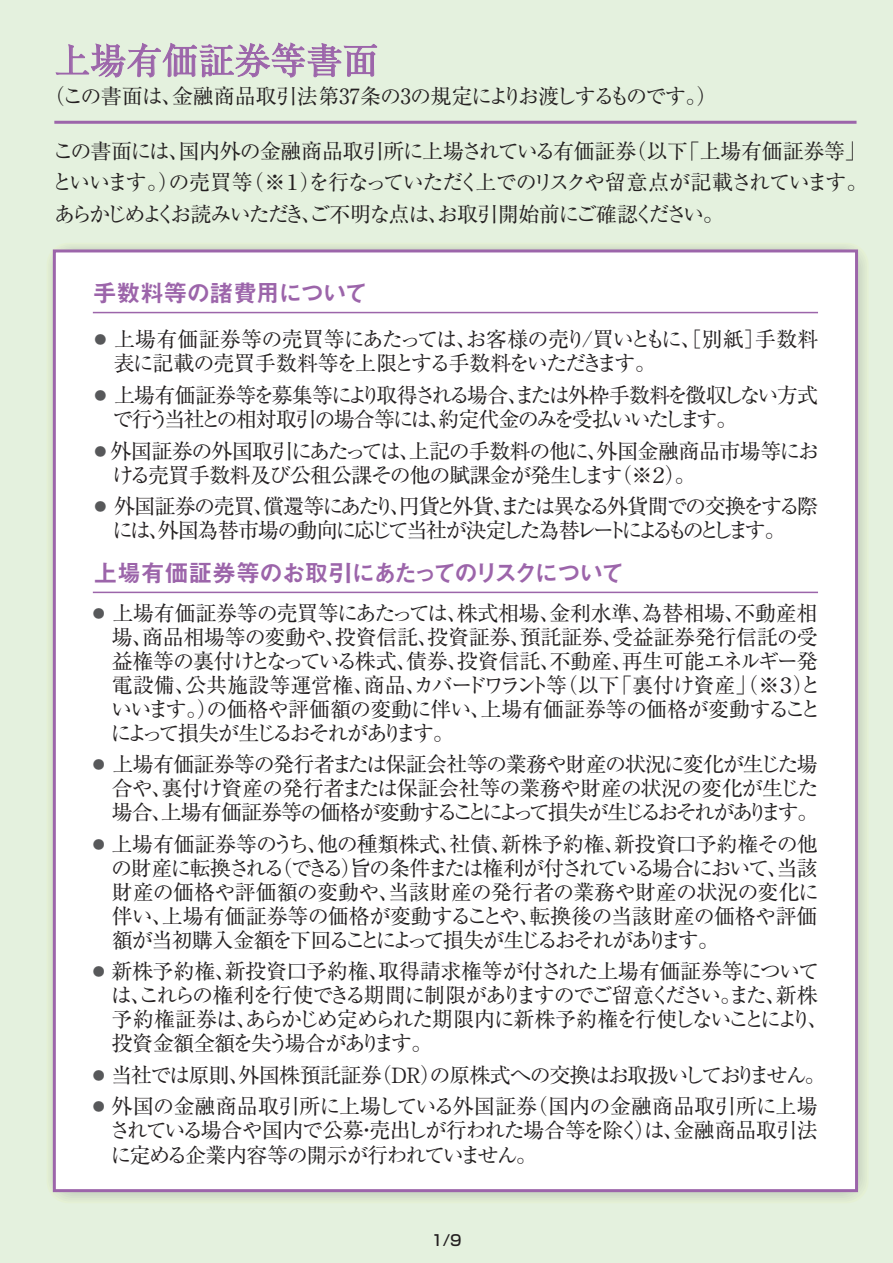
<style>
.page{position:relative;width:893px;height:1263px;background:#e4f1de}
.page>*{position:absolute;margin:0;border:0;box-sizing:border-box;transform-origin:0 0}
.t1{font:36px "Ryumin Pro";color:#9c65aa}
.t2{font:24px "Midashi Go Pro MB31";letter-spacing:-.055em;color:#9c65aa}
.t3{font:21px/24px "Ryumin Pro";letter-spacing:-.06em;color:#231f20;text-align:justify}
.t4{font:21px/24px "Ryumin Pro";letter-spacing:-.015em;color:#231f20}
.t5{font:21px/24px "Ryumin Pro";letter-spacing:-.11em;color:#231f20}
.t6{font:21px/24px "Ryumin Pro";letter-spacing:-.09em;color:#231f20}
.t7{font:21px/24px "Ryumin Pro";letter-spacing:-.04em;color:#231f20}
.t8{font:21px "Ryumin Pro";letter-spacing:-.035em;color:#231f20}
.t9{font:500 15px "Shin Go Pro";color:#231f20}
.s1{font-size:12px;color:#57585a}
</style>
<div class="page">
<div style="left:53px;top:249px;width:805px;height:943px;background:#fff;border:3px solid #9c65aa"></div>
<hr style="left:93px;top:312px;width:725px;height:1px;background:#9c65aa">
<hr style="left:54px;top:121px;width:802px;height:3px;background:#9c65aa">
<hr style="left:93px;top:592px;width:725px;height:1px;background:#9c65aa">
<svg style="left:55px;top:42px;width:322px;height:36px"></svg>
<h1 class="t1" style="left:54px;top:32px;width:326px">上場有価証券等書面</h1>
<p class="t8" style="left:44px;top:80px;width:675px">（この書面は、金融商品取引法第37条の3の規定によりお渡しするものです。）</p>
<p class="t3" style="left:52px;top:134px;width:817px;line-height:31.5px">この書面には、国内外の金融商品取引所に上場されている有価証券（以下「上場有価証券等」といいます。）の売買等（※１）を行なっていただく上でのリスクや留意点が記載されています。あらかじめよくお読みいただき、ご不明な点は、お取引開始前にご確認ください。</p>
<p class="t2" style="left:93px;top:274px;width:277px">手数料等の諸費用について</p>
<p class="t7" style="left:113px;top:326px;width:706px;text-indent:-19px"><span class="s1">●</span> 上場有価証券等の売買等にあたっては、お客様の売り/買いともに、［別紙］手数料表に記載の売買手数料等を上限とする手数料をいただきます。</p>
<p class="t6" style="left:112px;top:382px;width:707px;text-indent:-18px"><span class="s1">●</span> 上場有価証券等を募集等により取得される場合、または外枠手数料を徴収しない方式で行う当社との相対取引の場合等には、約定代金のみを受払いいたします。</p>
<p class="t3" style="left:112px;top:437px;width:708px;text-indent:-18px"><span class="s1">●</span> 外国証券の外国取引にあたっては、上記の手数料の他に、外国金融商品市場等における売買手数料及び公租公課その他の賦課金が発生します（※２）。</p>
<p class="t5" style="left:112px;top:493px;width:708px;text-indent:-18px"><span class="s1">●</span> 外国証券の売買、償還等にあたり、円貨と外貨、または異なる外貨間での交換をする際には、外国為替市場の動向に応じて当社が決定した為替レートによるものとします。</p>
<p class="t2" style="left:93px;top:554px;width:533px">上場有価証券等のお取引にあたってのリスクについて</p>
<p class="t4" style="left:110px;top:600px;width:712px;text-indent:-18px"><span class="s1">●</span> 上場有価証券等の売買等にあたっては、株式相場、金利水準、為替相場、不動産相場、商品相場等の変動や、投資信託、投資証券、預託証券、受益証券発行信託の受益権等の裏付けとなっている株式、債券、投資信託、不動産、再生可能エネルギー発電設備、公共施設等運営権、商品、カバードワラント等（以下「裏付け資産」（※３）といいます。）の価格や評価額の変動に伴い、上場有価証券等の価格が変動することによって損失が生じるおそれがあります。</p>
<p class="t3" style="left:112px;top:751px;width:708px;text-indent:-19px"><span class="s1">●</span> 上場有価証券等の発行者または保証会社等の業務や財産の状況に変化が生じた場合や、裏付け資産の発行者または保証会社等の業務や財産の状況の変化が生じた場合、上場有価証券等の価格が変動することによって損失が生じるおそれがあります。</p>
<p class="t3" style="left:111px;top:831px;width:710px;text-indent:-18px"><span class="s1">●</span> 上場有価証券等のうち、他の種類株式、社債、新株予約権、新投資口予約権その他の財産に転換される（できる）旨の条件または権利が付されている場合において、当該財産の価格や評価額の変動や、当該財産の発行者の業務や財産の状況の変化に伴い、上場有価証券等の価格が変動することや、転換後の当該財産の価格や評価額が当初購入金額を下回ることによって損失が生じるおそれがあります。</p>
<p class="t3" style="left:111px;top:958px;width:719px;text-align:left;text-indent:-18px"><span class="s1">●</span> 新株予約権、新投資口予約権、取得請求権等が付された上場有価証券等については、これらの権利を行使できる期間に制限がありますのでご留意ください。また、新株予約権証券は、あらかじめ定められた期限内に新株予約権を行使しないことにより、投資金額全額を失う場合があります。</p>
<p class="t3" style="left:93px;top:1062px;width:735px"><span class="s1">●</span> 当社では原則、外国株預託証券（DR）の原株式への交換はお取扱いしておりません。</p>
<p class="t3" style="left:109px;top:1093px;width:710px;text-indent:-16px"><span class="s1">●</span> 外国の金融商品取引所に上場している外国証券（国内の金融商品取引所に上場されている場合や国内で公募・売出しが行われた場合等を除く）は、金融商品取引法に定める企業内容等の開示が行われていません。</p>
<p class="t9" style="left:431px;top:1228px;width:32px">1/9</p>
</div>
